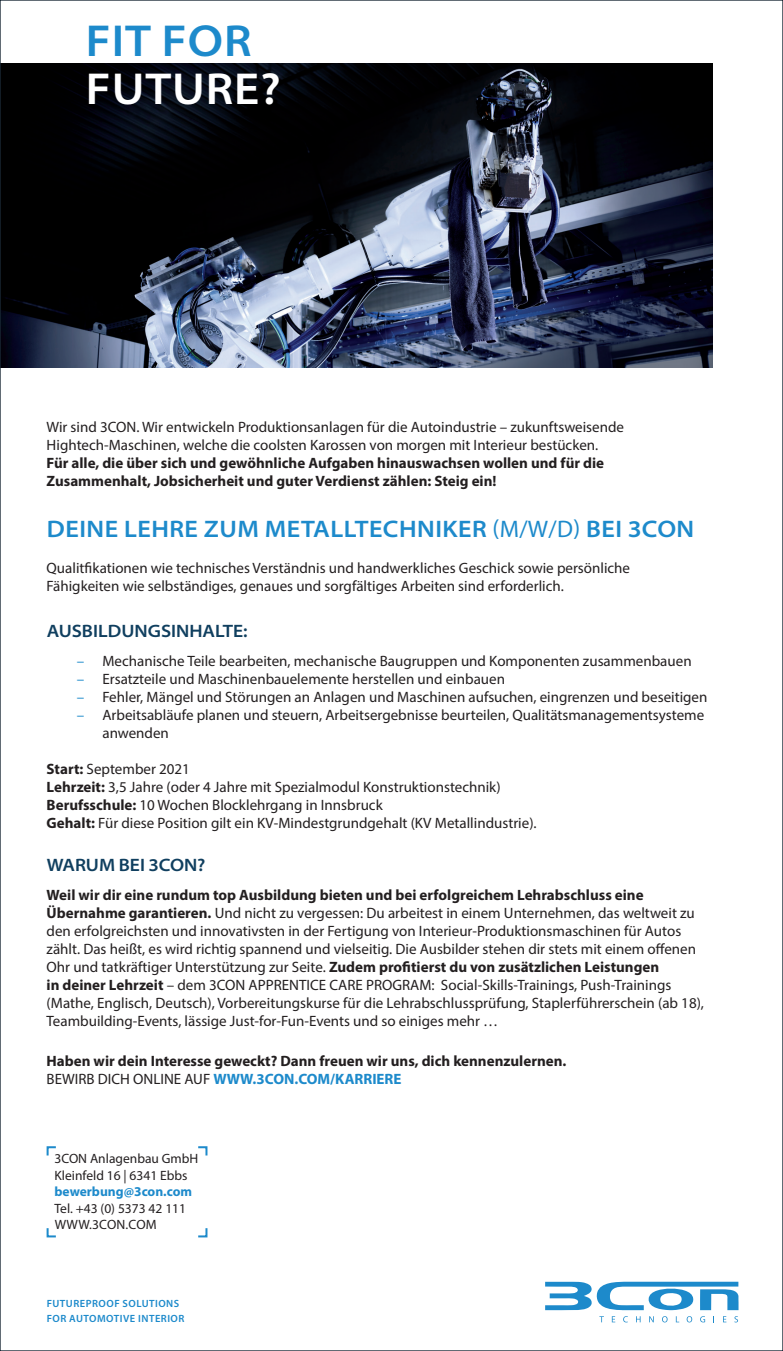
<style>
.page{position:relative;width:783px;height:1351px;background:#fff}
.page>*{position:absolute;margin:0;border:0;box-sizing:border-box;transform-origin:0 0}
.t1{font:600 semi-expanded 45px "Myriad Pro";letter-spacing:.02em;color:#fff}
.t2{font:600 semi-expanded 45px "Myriad Pro";letter-spacing:.02em;color:#1d8acb}
.t3{font:600 semi-expanded 24px "Myriad Pro";letter-spacing:.02em;color:#1d8acb}
.t4{font:600 semi-expanded 18px "Myriad Pro";color:#103f5f}
.t5{font:15px/18px "Myriad Pro";color:#231f20}
.t6{font:700 15px/18px "Myriad Pro";color:#231f20}
.t7{font:13.5px/16.5px "Myriad Pro";color:#231f20}
.t8{font:700 13.5px "Myriad Pro";color:#1d8acb}
.t9{font:600 10.5px/15px "Myriad Pro";letter-spacing:.045em;color:#1d8acb}
.s1{font-weight:400;font-stretch:normal}
.s2{color:#1d8acb}
.s3{font-weight:700}
.s4{font-weight:400}
</style>
<div class="page">
<img style="left:2px;top:64px;width:709px;height:304px">
<svg style="left:545px;top:1282px;width:193px;height:40px"></svg>
<svg style="left:46px;top:1146px;width:10px;height:10px"></svg>
<svg style="left:46px;top:1228px;width:10px;height:10px"></svg>
<svg style="left:198px;top:1146px;width:10px;height:10px"></svg>
<svg style="left:198px;top:1228px;width:10px;height:10px"></svg>
<h1 class="t2" style="left:86px;top:12px;width:167px">FIT FOR</h1>
<h1 class="t1" style="left:86px;top:60px;width:196px">FUTURE?</h1>
<p class="t5" style="left:47px;top:418px;width:579px">Wir sind 3CON. Wir entwickeln Produktionsanlagen für die Autoindustrie – zukunftsweisende<br>Hightech-Maschinen, welche die coolsten Karossen von morgen mit Interieur bestücken.</p>
<p class="t6" style="left:47px;top:454px;width:559px">Für alle, die über sich und gewöhnliche Aufgaben hinauswachsen wollen und für die<br>Zusammenhalt, Jobsicherheit und guter Verdienst zählen: Steig ein!</p>
<h2 class="t3" style="left:47px;top:513px;width:648px">DEINE LEHRE ZUM METALLTECHNIKER <span class="s1">(M/W/D)</span> BEI 3CON</h2>
<p class="t5" style="left:47px;top:558px;width:585px">Qualitfikationen wie technisches Verständnis und handwerkliches Geschick sowie persönliche<br>Fähigkeiten wie selbständiges, genaues und sorgfältiges Arbeiten sind erforderlich.</p>
<p class="t4" style="left:47px;top:620px;width:202px">AUSBILDUNGSINHALTE:</p>
<p class="t5" style="left:77px;top:652px;width:616px"><span class="s2">–</span> Mechanische Teile bearbeiten, mechanische Baugruppen und Komponenten zusammenbauen</p>
<p class="t5" style="left:77px;top:670px;width:430px"><span class="s2">–</span> Ersatzteile und Maschinenbauelemente herstellen und einbauen</p>
<p class="t5" style="left:77px;top:688px;width:632px"><span class="s2">–</span> Fehler, Mängel und Störungen an Anlagen und Maschinen aufsuchen, eingrenzen und beseitigen</p>
<p class="t5" style="left:102px;top:706px;width:603px;text-indent:-26px"><span class="s2">–</span> Arbeitsabläufe planen und steuern, Arbeitsergebnisse beurteilen, Qualitätsmanagementsysteme anwenden</p>
<p class="t5" style="left:47px;top:760px;width:491px"><span class="s3">Start:</span> September 2021<br><span class="s3">Lehrzeit:</span> 3,5 Jahre (oder 4 Jahre mit Spezialmodul Konstruktionstechnik)<br><span class="s3">Berufsschule:</span> 10 Wochen Blocklehrgang in Innsbruck<br><span class="s3">Gehalt:</span> Für diese Position gilt ein KV-Mindestgrundgehalt (KV Metallindustrie).</p>
<p class="t4" style="left:47px;top:854px;width:160px">WARUM BEI 3CON?</p>
<p class="t5" style="left:47px;top:886px;width:658px"><span class="s3">Weil wir dir eine rundum top Ausbildung bieten und bei erfolgreichem Lehrabschluss eine Übernahme garantieren.</span> Und nicht zu vergessen: Du arbeitest in einem Unternehmen, das weltweit zu den erfolgreichsten und innovativsten in der Fertigung von Interieur-Produktionsmaschinen für Autos zählt. Das heißt, es wird richtig spannend und vielseitig. Die Ausbilder stehen dir stets mit einem offenen Ohr und tatkräftiger Unterstützung zur Seite. <span class="s3">Zudem profitierst du von zusätzlichen Leistungen<br>in deiner Lehrzeit</span> – dem 3CON APPRENTICE CARE PROGRAM: Social-Skills-Trainings, Push-Trainings (Mathe, Englisch, Deutsch), Vorbereitungskurse für die Lehrabschlussprüfung, Staplerführerschein (ab 18), Teambuilding-Events, lässige Just-for-Fun-Events und so einiges mehr …</p>
<p class="t6" style="left:47px;top:1051px;width:521px">Haben wir dein Interesse geweckt? Dann freuen wir uns, dich kennenzulernen.<br><span class="s4">BEWIRB DICH ONLINE AUF</span> <span class="s2">WWW.3CON.COM/KARRIERE</span></p>
<p class="t7" style="left:54px;top:1150px;width:145px">3CON Anlagenbau GmbH<br>Kleinfeld 16 | 6341 Ebbs</p>
<p class="t8" style="left:54px;top:1183px;width:139px">bewerbung@3con.com</p>
<p class="t7" style="left:54px;top:1200px;width:133px">Tel. +43 (0) 5373 42 111<br>WWW.3CON.COM</p>
<p class="t9" style="left:47px;top:1296px;width:139px">FUTUREPROOF SOLUTIONS<br>FOR AUTOMOTIVE INTERIOR</p>
</div>
